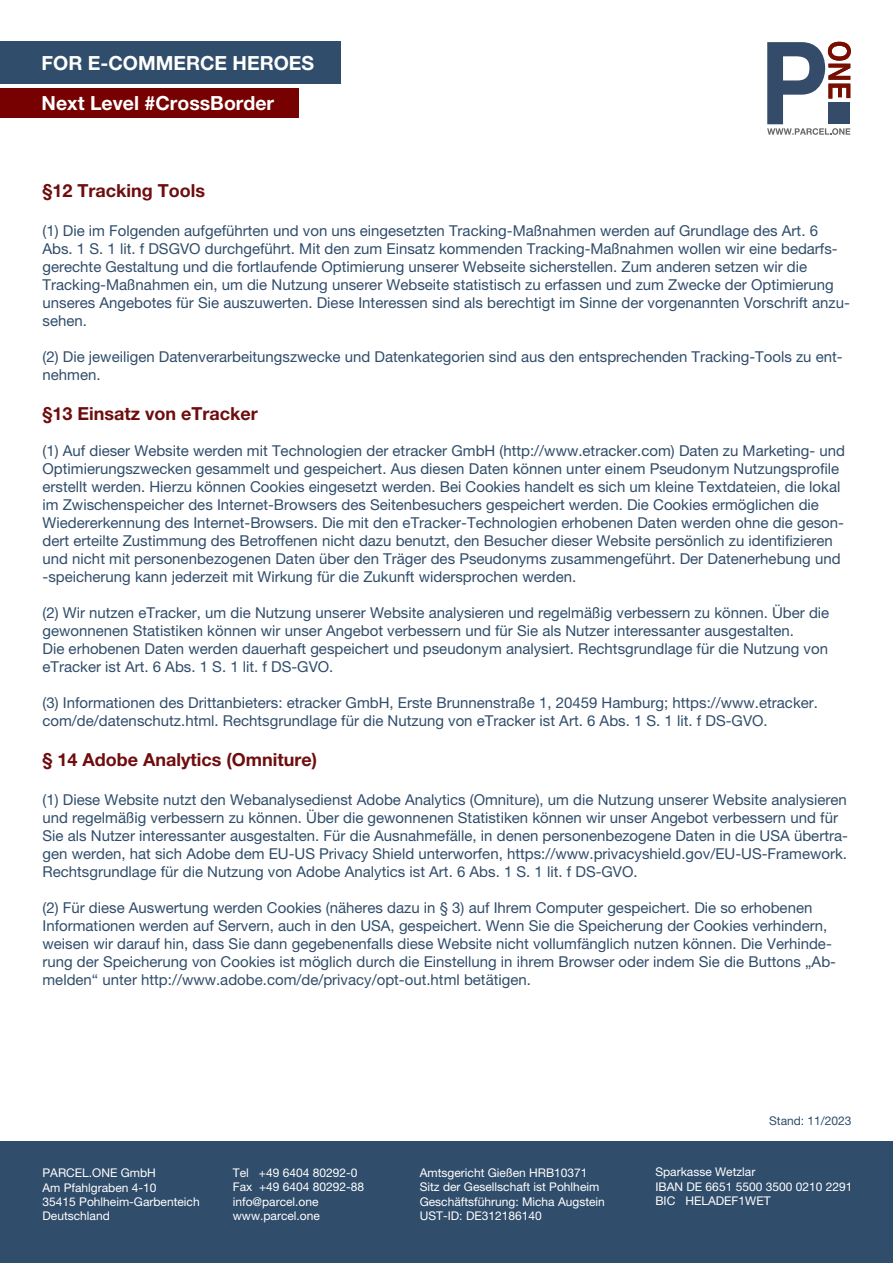
<style>
.page{position:relative;width:893px;height:1263px;background:#fff}
.page>*{position:absolute;margin:0;border:0;box-sizing:border-box;transform-origin:0 0}
.t1{font:700 19.5px "Helvetica Neue LT Pro";color:#fff}
.t2{font:700 18px "Helvetica Neue LT Pro";color:#6f0d0e}
.t3{font:15px/18px "Helvetica Neue LT Pro";color:#304d6b}
.t4{font:12px/14.4px "Helvetica Neue LT Pro";color:#fff}
.t5{font:12px "Helvetica Neue LT Pro";color:#304d6b}
</style>
<div class="page">
<div style="left:0;top:1141px;width:893px;height:122px;background:#304d6b"></div>
<div style="left:0;top:42px;width:341px;height:42px;background:#304d6b"></div>
<div style="left:0;top:88px;width:298px;height:30px;background:#700"></div>
<svg style="left:767px;top:42px;width:84px;height:93px"></svg>
<div style="left:828px;top:102px;width:22px;height:22px;background:#354b6a"></div>
<p class="t1" style="left:42px;top:51px;width:274px">FOR E-COMMERCE HEROES</p>
<p class="t1" style="left:42px;top:91px;width:234px">Next Level #CrossBorder</p>
<p class="t2" style="left:43px;top:179px;width:164px">§12 Tracking Tools</p>
<p class="t3" style="left:43px;top:222px;width:809px">(1) Die im Folgenden aufgeführten und von uns eingesetzten Tracking-Maßnahmen werden auf Grundlage des Art. 6<br>Abs. 1 S. 1 lit. f DSGVO durchgeführt. Mit den zum Einsatz kommenden Tracking-Maßnahmen wollen wir eine bedarfs&shy;gerechte Gestaltung und die fortlaufende Optimierung unserer Webseite sicherstellen. Zum anderen setzen wir die Tracking-Maßnahmen ein, um die Nutzung unserer Webseite statistisch zu erfassen und zum Zwecke der Optimierung unseres Angebotes für Sie auszuwerten. Diese Interessen sind als berechtigt im Sinne der vorgenannten Vorschrift anzu&shy;sehen.</p>
<p class="t3" style="left:43px;top:348px;width:802px">(2) Die jeweiligen Datenverarbeitungszwecke und Datenkategorien sind aus den entsprechenden Tracking-Tools zu ent&shy;nehmen.</p>
<p class="t2" style="left:43px;top:402px;width:217px">§13 Einsatz von eTracker</p>
<p class="t3" style="left:43px;top:441px;width:804px">(1) Auf dieser Website werden mit Technologien der etracker GmbH (http://www.etracker.com) Daten zu Marketing- und Optimierungszwecken gesammelt und gespeichert. Aus diesen Daten können unter einem Pseudonym Nutzungsprofile erstellt werden. Hierzu können Cookies eingesetzt werden. Bei Cookies handelt es sich um kleine Textdateien, die lokal im Zwischenspeicher des Internet-Browsers des Seitenbesuchers gespeichert werden. Die Cookies ermöglichen die Wiedererkennung des Internet-Browsers. Die mit den eTracker-Technologien erhobenen Daten werden ohne die geson&shy;dert erteilte Zustimmung des Betroffenen nicht dazu benutzt, den Besucher dieser Website persönlich zu identifizieren und nicht mit personenbezogenen Daten über den Träger des Pseudonyms zusammengeführt. Der Datenerhebung und -speicherung kann jederzeit mit Wirkung für die Zukunft widersprochen werden.</p>
<p class="t3" style="left:43px;top:603px;width:788px">(2) Wir nutzen eTracker, um die Nutzung unserer Website analysieren und regelmäßig verbessern zu können. Über die gewonnenen Statistiken können wir unser Angebot verbessern und für Sie als Nutzer interessanter ausgestalten.<br>Die erhobenen Daten werden dauerhaft gespeichert und pseudonym analysiert. Rechtsgrundlage für die Nutzung von eTracker ist Art. 6 Abs. 1 S. 1 lit. f DS-GVO.</p>
<p class="t3" style="left:43px;top:693px;width:777px">(3) Informationen des Drittanbieters: etracker GmbH, Erste Brunnenstraße 1, 20459 Hamburg; https://www.etracker. com/de/datenschutz.html. Rechtsgrundlage für die Nutzung von eTracker ist Art. 6 Abs. 1 S. 1 lit. f DS-GVO.</p>
<p class="t2" style="left:43px;top:748px;width:276px">§ 14 Adobe Analytics (Omniture)</p>
<p class="t3" style="left:43px;top:791px;width:807px">(1) Diese Website nutzt den Webanalysedienst Adobe Analytics (Omniture), um die Nutzung unserer Website analysieren und regelmäßig verbessern zu können. Über die gewonnenen Statistiken können wir unser Angebot verbessern und für Sie als Nutzer interessanter ausgestalten. Für die Ausnahmefälle, in denen personenbezogene Daten in die USA übertra&shy;gen werden, hat sich Adobe dem EU-US Privacy Shield unterworfen, https://www.privacyshield.gov/EU-US-Framework.<br>Rechtsgrundlage für die Nutzung von Adobe Analytics ist Art. 6 Abs. 1 S. 1 lit. f DS-GVO.</p>
<p class="t3" style="left:43px;top:899px;width:795px">(2) Für diese Auswertung werden Cookies (näheres dazu in § 3) auf Ihrem Computer gespeichert. Die so erhobenen Informationen werden auf Servern, auch in den USA, gespeichert. Wenn Sie die Speicherung der Cookies verhindern, weisen wir darauf hin, dass Sie dann gegebenenfalls diese Website nicht vollumfänglich nutzen können. Die Verhinde&shy;rung der Speicherung von Cookies ist möglich durch die Einstellung in ihrem Browser oder indem Sie die Buttons „Ab&shy;melden“ unter http://www.adobe.com/de/privacy/opt-out.html betätigen.</p>
<p class="t5" style="left:769px;top:1114px;width:84px">Stand: 11/2023</p>
<p class="t4" style="left:43px;top:1165px;width:159px">PARCEL.ONE GmbH<br>Am Pfahlgraben 4-10<br>35415 Pohlheim-Garbenteich<br>Deutschland</p>
<p class="t4" style="left:233px;top:1165px;width:133px">Tel +49 6404 80292-0<br>Fax +49 6404 80292-88 info@parcel.one www.parcel.one</p>
<p class="t4" style="left:420px;top:1165px;width:187px">Amtsgericht Gießen HRB10371<br>Sitz der Gesellschaft ist Pohlheim<br>Geschäftsführung: Micha Augstein<br>UST-ID: DE312186140</p>
<p class="t4" style="left:655px;top:1164px;width:199px">Sparkasse Wetzlar<br>IBAN DE 6651 5500 3500 0210 2291<br>BIC HELADEF1WET</p>
</div>
